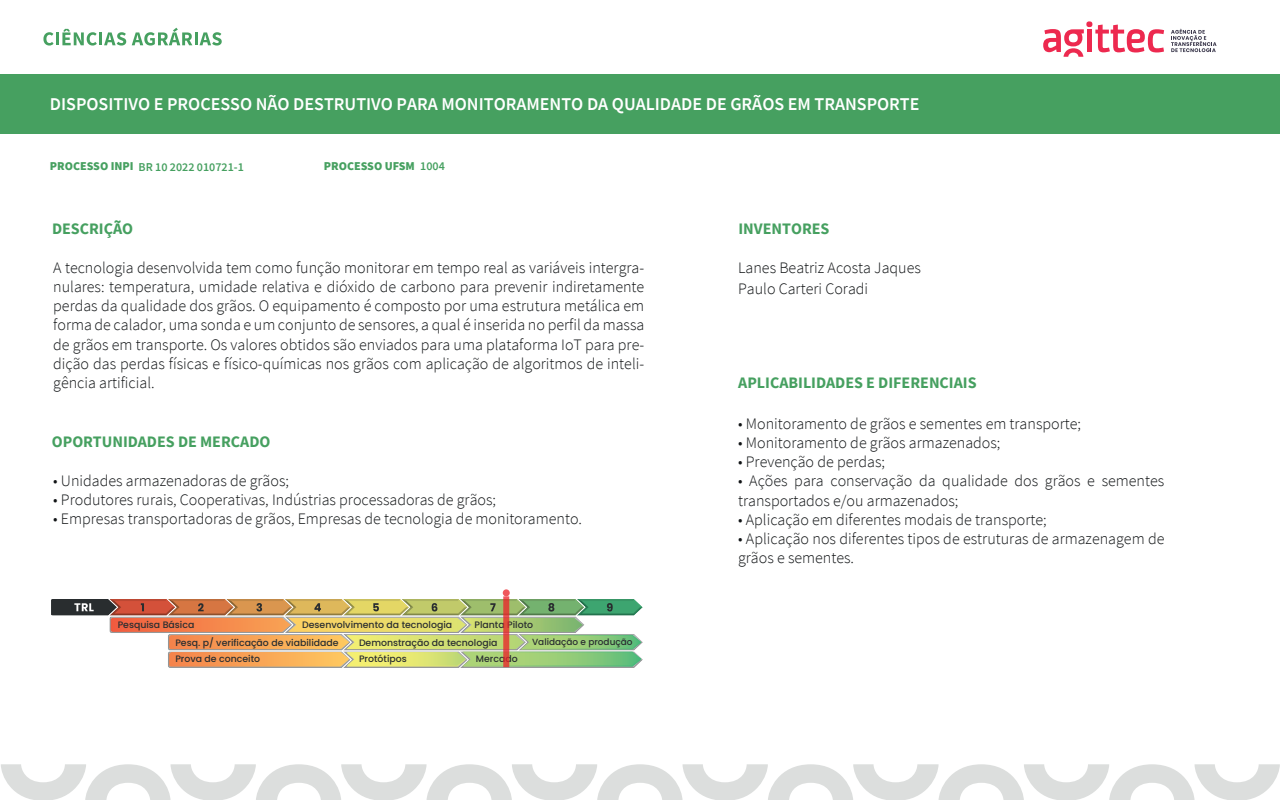
<style>
.page{position:relative;width:1280px;height:800px;background:#fff}
.page>*{position:absolute;margin:0;border:0;box-sizing:border-box;transform-origin:0 0}
.t1{font:600 18px "Source Sans Pro";color:#fff}
.t2{font:300 16px/19.2px "Source Sans Pro";color:#111416}
.t3{font:700 16px "Source Sans Pro";color:#46a060}
.t4{font:600 12px "Source Sans Pro";color:#46a060}
.t5{font:900 12px "Source Sans Pro";color:#46a060}
.t6{font:500 9.4px/17.5px "Poppins";color:#2a2e31}
.t7{font:500 8.9px "Poppins";color:#2a2e31}
.s1{font-weight:900}
.s2{font-weight:600}
</style>
<div class="page">
<div style="left:0;top:74px;width:1280px;height:60px;background:#46a060"></div>
<svg style="left:1043px;top:21px;width:121px;height:36px"></svg>
<svg style="left:1171px;top:29px;width:46px;height:23px"></svg>
<svg style="left:43px;top:29px;width:83px;height:17px"></svg>
<svg style="left:132px;top:28px;width:90px;height:18px"></svg>
<svg style="left:1px;top:764px;width:1279px;height:36px"></svg>
<img style="left:52px;top:600px;width:591px;height:60px">
<svg style="left:111px;top:618px;width:531px;height:49px;background:#d6c583"></svg>
<svg style="left:503px;top:596px;width:6px;height:71px"></svg>
<div style="left:503px;top:589px;width:7px;height:7px;background:#f0585d;border-radius:50%"></div>
<p class="t1" style="left:50px;top:92px;width:871px">DISPOSITIVO E PROCESSO NÃO DESTRUTIVO PARA MONITORAMENTO DA QUALIDADE DE GRÃOS EM TRANSPORTE</p>
<p class="t4" style="left:50px;top:159px;width:196px"><span class="s1">PROCESSO INPI</span> BR 10 2022 010721-1</p>
<p class="t5" style="left:324px;top:158px;width:122px">PROCESSO UFSM <span class="s2">1004</span></p>
<p class="t3" style="left:52px;top:218px;width:83px">DESCRIÇÃO</p>
<p class="t2" style="left:53px;top:258px;width:593px;text-align:justify">A tecnologia desenvolvida tem como função monitorar em tempo real as variáveis intergra&shy;nulares: temperatura, umidade relativa e dióxido de carbono para prevenir indiretamente perdas da qualidade dos grãos. O equipamento é composto por uma estrutura metálica em forma de calador, uma sonda e um conjunto de sensores, a qual é inserida no perfil da massa de grãos em transporte. Os valores obtidos são enviados para uma plataforma IoT para pre&shy;dição das perdas físicas e físico-químicas nos grãos com aplicação de algoritmos de inteli&shy;gência artificial.</p>
<p class="t3" style="left:52px;top:431px;width:220px">OPORTUNIDADES DE MERCADO</p>
<p class="t2" style="left:53px;top:471px;width:237px">• Unidades armazenadoras de grãos;</p>
<p class="t2" style="left:53px;top:490px;width:444px">• Produtores rurais, Cooperativas, Indústrias processadoras de grãos;</p>
<p class="t2" style="left:53px;top:509px;width:530px">• Empresas transportadoras de grãos, Empresas de tecnologia de monitoramento.</p>
<p class="t6" style="left:175px;top:616px;width:165px;text-indent:-58px">Pesquisa Básica<br>Pesq. p/ verificação de viabilidade</p>
<p class="t6" style="left:302px;top:616px;width:151px">Desenvolvimento da tecnologia</p>
<p class="t6" style="left:475px;top:616px;width:60px">Planta Piloto</p>
<p class="t6" style="left:359px;top:634px;width:140px">Demonstração da tecnologia</p>
<p class="t7" style="left:532px;top:637px;width:102px">Validação e produção</p>
<p class="t6" style="left:175px;top:650px;width:86px">Prova de conceito</p>
<p class="t6" style="left:359px;top:650px;width:49px">Protótipos</p>
<p class="t6" style="left:476px;top:650px;width:43px">Mercado</p>
<p class="t3" style="left:738px;top:218px;width:93px">INVENTORES</p>
<p class="t2" style="left:738px;top:257px;width:184px;line-height:21px">Lanes Beatriz Acosta Jaques<br>Paulo Carteri Coradi</p>
<p class="t3" style="left:738px;top:372px;width:240px">APLICABILIDADES E DIFERENCIAIS</p>
<p class="t2" style="left:738px;top:414px;width:344px">• Monitoramento de grãos e sementes em transporte;</p>
<p class="t2" style="left:738px;top:433px;width:264px">• Monitoramento de grãos armazenados;</p>
<p class="t2" style="left:738px;top:452px;width:148px">• Prevenção de perdas;</p>
<p class="t2" style="left:738px;top:471px;width:428px">• Ações para conservação da qualidade dos grãos e sementes transportados e/ou armazenados;</p>
<p class="t2" style="left:738px;top:510px;width:310px">• Aplicação em diferentes modais de transporte;</p>
<p class="t2" style="left:738px;top:529px;width:428px">• Aplicação nos diferentes tipos de estruturas de armazenagem de grãos e sementes.</p>
</div>
